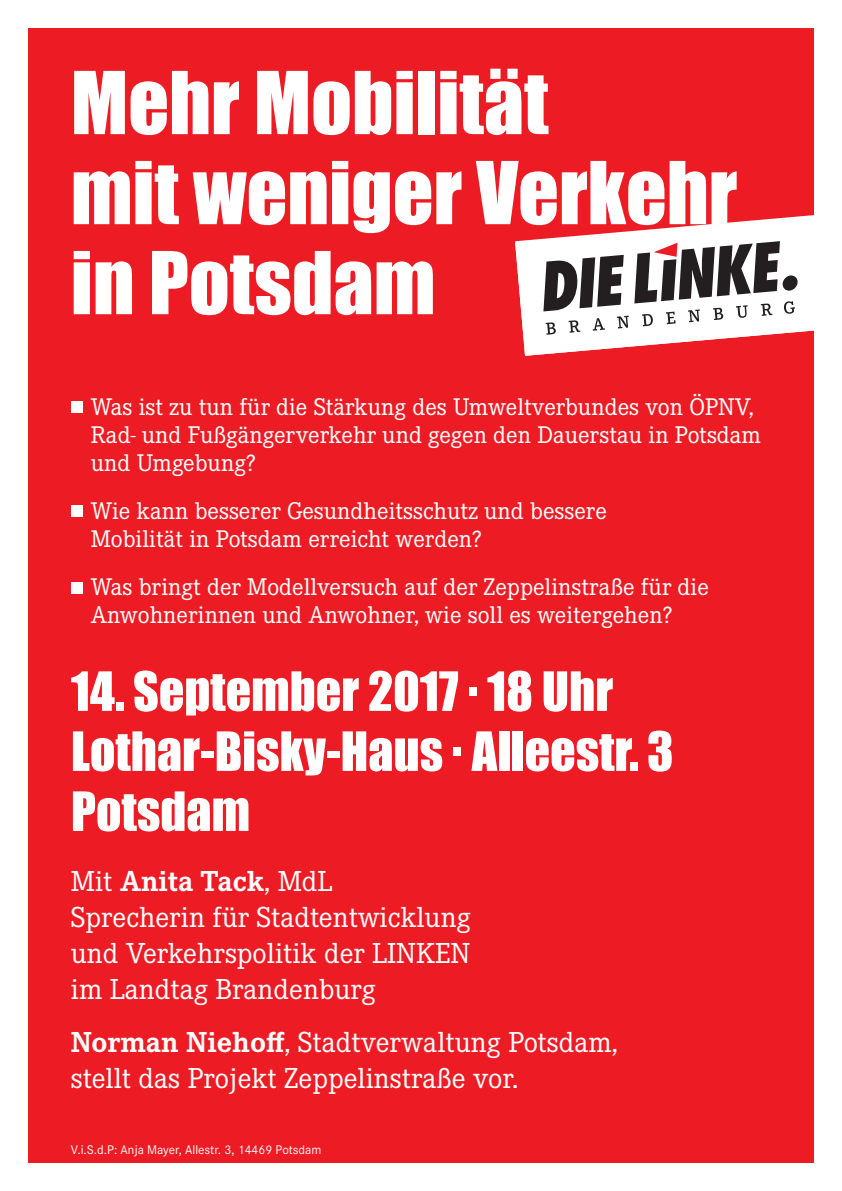
<style>
.page{position:relative;width:842px;height:1191px;background:#fff}
.page>*{position:absolute;margin:0;border:0;box-sizing:border-box;transform-origin:0 0}
.t1{font:80px/90px "Impact";color:#fff}
.t2{font:50px/60px "Impact";color:#fff}
.t3{font:30px/36px "Corporate E";color:#fff}
.t4{font:25px/28px "Corporate E";color:#fff}
.t5{font:13px "Corporate S";color:#fff}
.s1{font-weight:700}
</style>
<div class="page">
<div style="left:28px;top:28px;width:786px;height:1134px;background:#ed1c24"></div>
<div style="left:71px;top:401px;width:11px;height:11px;background:#fff"></div>
<div style="left:71px;top:582px;width:11px;height:11px;background:#fff"></div>
<div style="left:71px;top:506px;width:11px;height:11px;background:#fff"></div>
<svg style="left:515px;top:217px;width:299px;height:139px;fill:#fff"></svg>
<svg style="left:543px;top:241px;width:255px;height:94px;background:#b1aeae"></svg>
<h1 class="t1" style="left:71px;top:56px;width:668px">Mehr Mobilität<br>mit weniger Verkehr in Potsdam</h1>
<p class="t4" style="left:91px;top:393px;width:672px">Was ist zu tun für die Stärkung des Umweltverbundes von ÖPNV,<br>Rad- und Fußgängerverkehr und gegen den Dauerstau in Potsdam und Umgebung?</p>
<p class="t4" style="left:91px;top:497px;width:518px">Wie kann besserer Gesundheitsschutz und bessere<br>Mobilität in Potsdam erreicht werden?</p>
<p class="t4" style="left:91px;top:573px;width:620px">Was bringt der Modellversuch auf der Zeppelinstraße für die<br>Anwohnerinnen und Anwohner, wie soll es weitergehen?</p>
<h2 class="t2" style="left:71px;top:660px;width:604px">14. September 2017 · 18 Uhr<br>Lothar-Bisky-Haus · Alleestr. 3<br>Potsdam</h2>
<p class="t3" style="left:71px;top:863px;width:401px">Mit <span class="s1">Anita Tack</span>, MdL<br>Sprecherin für Stadtentwicklung und Verkehrspolitik der LINKEN im Landtag Brandenburg</p>
<p class="t3" style="left:71px;top:1024px;width:548px"><span class="s1">Norman Niehoff</span>, Stadtverwaltung Potsdam, stellt das Projekt Zeppelinstraße vor.</p>
<p class="t5" style="left:71px;top:1142px;width:252px">V.i.S.d.P: Anja Mayer, Allestr. 3, 14469 Potsdam</p>
</div>
